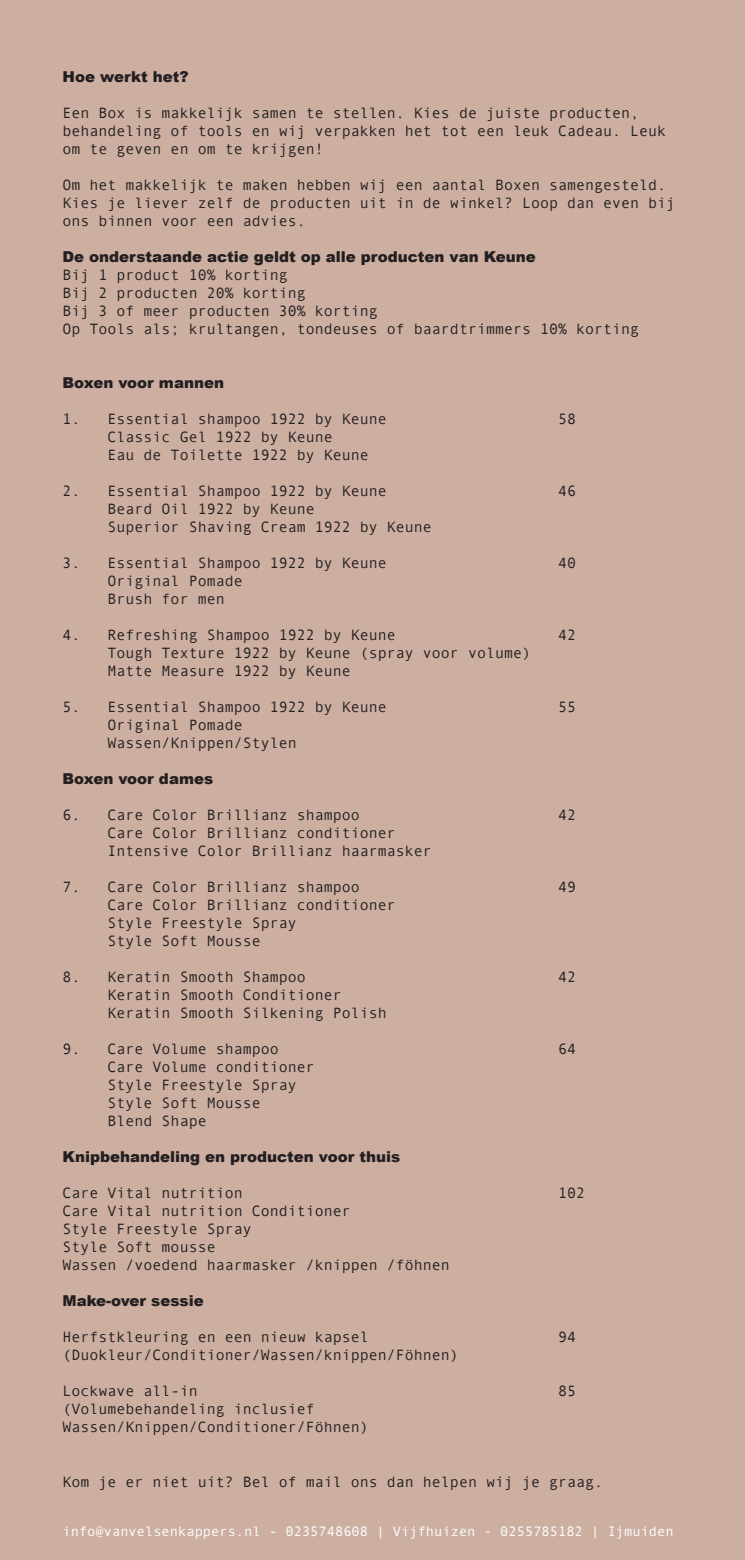
<style>
.page{position:relative;width:745px;height:1560px;background:#fff}
.page>*{position:absolute;margin:0;border:0;box-sizing:border-box;transform-origin:0 0}
.t1{font:15px/18px "Andale Mono";color:#231f20}
.t2{font:900 15px "Arial";color:#231f20}
.t3{font:13.75px "Andale Mono";color:#fff}
</style>
<div class="page">
<div style="left:0;top:0;width:744px;height:1559px;background:#ccafa1"></div>
<p class="t2" style="left:62px;top:65px;width:128px">Hoe werkt het?</p>
<p class="t1" style="left:62px;top:103px;width:577px">Een Box is makkelijk samen te stellen. Kies de juiste producten,</p>
<p class="t1" style="left:62px;top:121px;width:604px">behandeling of tools en wij verpakken het tot een leuk Cadeau. Leuk om te geven en om te krijgen!</p>
<p class="t1" style="left:62px;top:175px;width:613px">Om het makkelijk te maken hebben wij een aantal Boxen samengesteld.<br>Kies je liever zelf de producten uit in de winkel? Loop dan even bij ons binnen voor een advies.</p>
<p class="t2" style="left:62px;top:245px;width:474px">De onderstaande actie geldt op alle producten van Keune</p>
<p class="t1" style="left:62px;top:265px;width:227px">Bij 1 product 10% korting</p>
<p class="t1" style="left:62px;top:283px;width:245px">Bij 2 producten 20% korting</p>
<p class="t1" style="left:62px;top:301px;width:317px">Bij 3 of meer producten 30% korting</p>
<p class="t1" style="left:62px;top:319px;width:577px">Op Tools als; krultangen, tondeuses of baardtrimmers 10% korting</p>
<p class="t2" style="left:62px;top:371px;width:163px">Boxen voor mannen</p>
<p class="t1" style="left:62px;top:409px;width:326px">1. Essential shampoo 1922 by Keune</p>
<p class="t1" style="left:557px;top:409px;width:19px">58</p>
<p class="t1" style="left:107px;top:427px;width:227px">Classic Gel 1922 by Keune</p>
<p class="t1" style="left:107px;top:445px;width:263px">Eau de Toilette 1922 by Keune</p>
<p class="t1" style="left:62px;top:481px;width:326px">2. Essential Shampoo 1922 by Keune</p>
<p class="t1" style="left:557px;top:481px;width:19px">46</p>
<p class="t1" style="left:107px;top:499px;width:209px">Beard Oil 1922 by Keune</p>
<p class="t1" style="left:107px;top:517px;width:326px">Superior Shaving Cream 1922 by Keune</p>
<p class="t1" style="left:62px;top:553px;width:326px">3. Essential Shampoo 1922 by Keune</p>
<p class="t1" style="left:557px;top:553px;width:19px">40</p>
<p class="t1" style="left:107px;top:571px;width:136px">Original Pomade</p>
<p class="t1" style="left:107px;top:589px;width:119px">Brush for men</p>
<p class="t1" style="left:62px;top:625px;width:335px">4. Refreshing Shampoo 1922 by Keune</p>
<p class="t1" style="left:557px;top:625px;width:19px">42</p>
<p class="t1" style="left:107px;top:643px;width:425px">Tough Texture 1922 by Keune (spray voor volume)</p>
<p class="t1" style="left:107px;top:661px;width:245px">Matte Measure 1922 by Keune</p>
<p class="t1" style="left:62px;top:697px;width:326px">5. Essential Shampoo 1922 by Keune</p>
<p class="t1" style="left:557px;top:697px;width:19px">55</p>
<p class="t1" style="left:107px;top:715px;width:136px">Original Pomade</p>
<p class="t1" style="left:107px;top:733px;width:191px">Wassen/Knippen/Stylen</p>
<p class="t2" style="left:62px;top:767px;width:152px">Boxen voor dames</p>
<p class="t1" style="left:62px;top:805px;width:299px">6. Care Color Brillianz shampoo</p>
<p class="t1" style="left:557px;top:805px;width:19px">42</p>
<p class="t1" style="left:107px;top:823px;width:290px">Care Color Brillianz conditioner</p>
<p class="t1" style="left:107px;top:841px;width:326px">Intensive Color Brillianz haarmasker</p>
<p class="t1" style="left:62px;top:877px;width:299px">7. Care Color Brillianz shampoo</p>
<p class="t1" style="left:557px;top:877px;width:19px">49</p>
<p class="t1" style="left:107px;top:895px;width:290px">Care Color Brillianz conditioner</p>
<p class="t1" style="left:107px;top:913px;width:191px">Style Freestyle Spray</p>
<p class="t1" style="left:107px;top:931px;width:155px">Style Soft Mousse</p>
<p class="t1" style="left:62px;top:967px;width:245px">8. Keratin Smooth Shampoo</p>
<p class="t1" style="left:557px;top:967px;width:19px">42</p>
<p class="t1" style="left:107px;top:985px;width:236px">Keratin Smooth Conditioner</p>
<p class="t1" style="left:107px;top:1003px;width:281px">Keratin Smooth Silkening Polish</p>
<p class="t1" style="left:62px;top:1039px;width:218px">9. Care Volume shampoo</p>
<p class="t1" style="left:557px;top:1039px;width:19px">64</p>
<p class="t1" style="left:107px;top:1057px;width:209px">Care Volume conditioner</p>
<p class="t1" style="left:107px;top:1075px;width:191px">Style Freestyle Spray</p>
<p class="t1" style="left:107px;top:1093px;width:155px">Style Soft Mousse</p>
<p class="t1" style="left:107px;top:1111px;width:100px">Blend Shape</p>
<p class="t2" style="left:62px;top:1145px;width:339px">Knipbehandeling en producten voor thuis</p>
<p class="t1" style="left:62px;top:1183px;width:182px">Care Vital nutrition</p>
<p class="t1" style="left:557px;top:1183px;width:29px">102</p>
<p class="t1" style="left:62px;top:1201px;width:290px">Care Vital nutrition Conditioner</p>
<p class="t1" style="left:62px;top:1219px;width:191px">Style Freestyle Spray</p>
<p class="t1" style="left:62px;top:1237px;width:155px">Style Soft mousse</p>
<p class="t1" style="left:62px;top:1255px;width:389px">Wassen /voedend haarmasker /knippen /föhnen</p>
<p class="t2" style="left:62px;top:1289px;width:143px">Make-over sessie</p>
<p class="t1" style="left:62px;top:1327px;width:308px">Herfstkleuring en een nieuw kapsel</p>
<p class="t1" style="left:557px;top:1327px;width:19px">94</p>
<p class="t1" style="left:62px;top:1345px;width:398px">(Duokleur/Conditioner/Wassen/knippen/Föhnen)</p>
<p class="t1" style="left:62px;top:1381px;width:137px">Lockwave all-in</p>
<p class="t1" style="left:557px;top:1381px;width:19px">85</p>
<p class="t1" style="left:62px;top:1399px;width:254px">(Volumebehandeling inclusief</p>
<p class="t1" style="left:62px;top:1417px;width:308px">Wassen/Knippen/Conditioner/Föhnen)</p>
<p class="t1" style="left:62px;top:1471px;width:542px">Kom je er niet uit? Bel of mail ons dan helpen wij je graag.</p>
<p class="t3" style="left:62px;top:1521px;width:612px">info@vanvelsenkappers.nl - 0235748608 | Vijfhuizen - 0255785182 | Ijmuiden</p>
</div>
